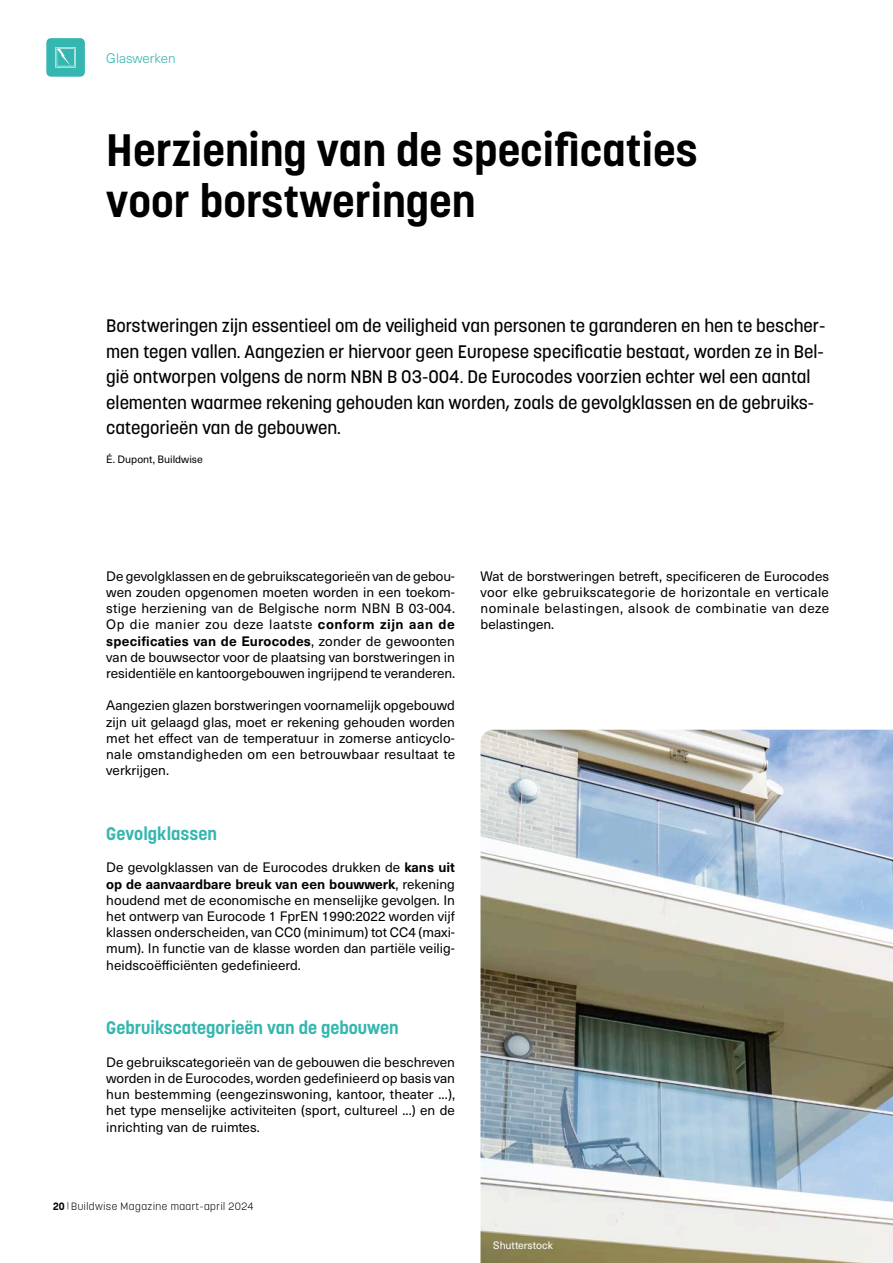
<style>
.page{position:relative;width:893px;height:1263px;background:#fff}
.page>*{position:absolute;margin:0;border:0;box-sizing:border-box;transform-origin:0 0}
.t1{font:700 45px/51px "Korolev";color:#000}
.t2{font:500 18px/25.5px "Korolev";color:#000}
.t3{font:700 18px "Korolev";color:#36b6b0}
.t4{font:13.5px/16.2px "Neue Haas Unica W1 G";color:#000;text-align:justify}
.t5{font:300 13.5px "Neue Haas Unica W1 G";color:#36b6b0}
.t6{font:300 10.5px "Korolev";letter-spacing:.05em;color:#000}
.t7{font:10.5px "Neue Haas Unica W1 G";color:#000}
.t8{font:10.5px "Neue Haas Unica W1 G";color:#fff}
.s1{font-weight:700}
.s2{font-size:9.15px}
</style>
<div class="page">
<svg style="left:46px;top:38px;width:39px;height:39px"></svg>
<img style="left:480px;top:730px;width:413px;height:533px">
<p class="t5" style="left:106px;top:49px;width:71px">Glaswerken</p>
<h1 class="t1" style="left:106px;top:125px;width:593px">Herziening van de specificaties voor borstweringen</h1>
<p class="t2" style="left:106px;top:313px;width:721px">Borstweringen zijn essentieel om de veiligheid van personen te garanderen en hen te bescher&shy;men tegen vallen. Aangezien er hiervoor geen Europese specificatie bestaat, worden ze in Bel&shy;gië ontworpen volgens de norm NBN B 03-004. De Eurocodes voorzien echter wel een aantal elementen waarmee rekening gehouden kan worden, zoals de gevolgklassen en de gebruiks&shy;categorieën van de gebouwen.</p>
<p class="t7" style="left:106px;top:452px;width:98px">É. Dupont, Buildwise</p>
<p class="t4" style="left:106px;top:567px;width:350px">De gevolgklassen en de gebruikscategorieën van de gebou&shy;wen zouden opgenomen moeten worden in een toekom&shy;stige herziening van de Belgische norm NBN B 03-004.<br>Op die manier zou deze laatste <span class="s1">conform zijn aan de specificaties van de Eurocodes</span>, zonder de gewoonten van de bouwsector voor de plaatsing van borstweringen in residentiële en kantoorgebouwen ingrijpend te veranderen.</p>
<p class="t4" style="left:106px;top:697px;width:350px">Aangezien glazen borstweringen voornamelijk opgebouwd zijn uit gelaagd glas, moet er rekening gehouden worden met het effect van de temperatuur in zomerse anticyclo&shy;nale omstandigheden om een betrouwbaar resultaat te verkrijgen.</p>
<h2 class="t3" style="left:106px;top:822px;width:112px">Gevolgklassen</h2>
<p class="t4" style="left:106px;top:859px;width:350px">De gevolgklassen van de Eurocodes drukken de <span class="s1">kans uit op de aanvaardbare breuk van een bouwwerk</span>, rekening houdend met de economische en menselijke gevolgen. In het ontwerp van Eurocode 1 FprEN 1990:2022 worden vijf klassen onderscheiden, van CC0 (minimum) tot CC4 (maxi&shy;mum). In functie van de klasse worden dan partiële veilig&shy;heidscoëfficiënten gedefinieerd.</p>
<h2 class="t3" style="left:106px;top:1017px;width:294px">Gebruikscategorieën van de gebouwen</h2>
<p class="t4" style="left:106px;top:1053px;width:350px">De gebruikscategorieën van de gebouwen die beschreven worden in de Eurocodes, worden gedefinieerd op basis van hun bestemming (eengezinswoning, kantoor, theater ...), het type menselijke activiteiten (sport, cultureel ...) en de inrichting van de ruimtes.</p>
<p class="t4" style="left:480px;top:567px;width:350px">Wat de borstweringen betreft, specificeren de Eurocodes voor elke gebruikscategorie de horizontale en verticale nominale belastingen, alsook de combinatie van deze belastingen.</p>
<p class="t6" style="left:53px;top:1199px;width:202px"><span class="s1">20</span> <span class="s2">|</span> Buildwise Magazine maart-april 2024</p>
<p class="t8" style="left:493px;top:1237px;width:61px">Shutterstock</p>
</div>
